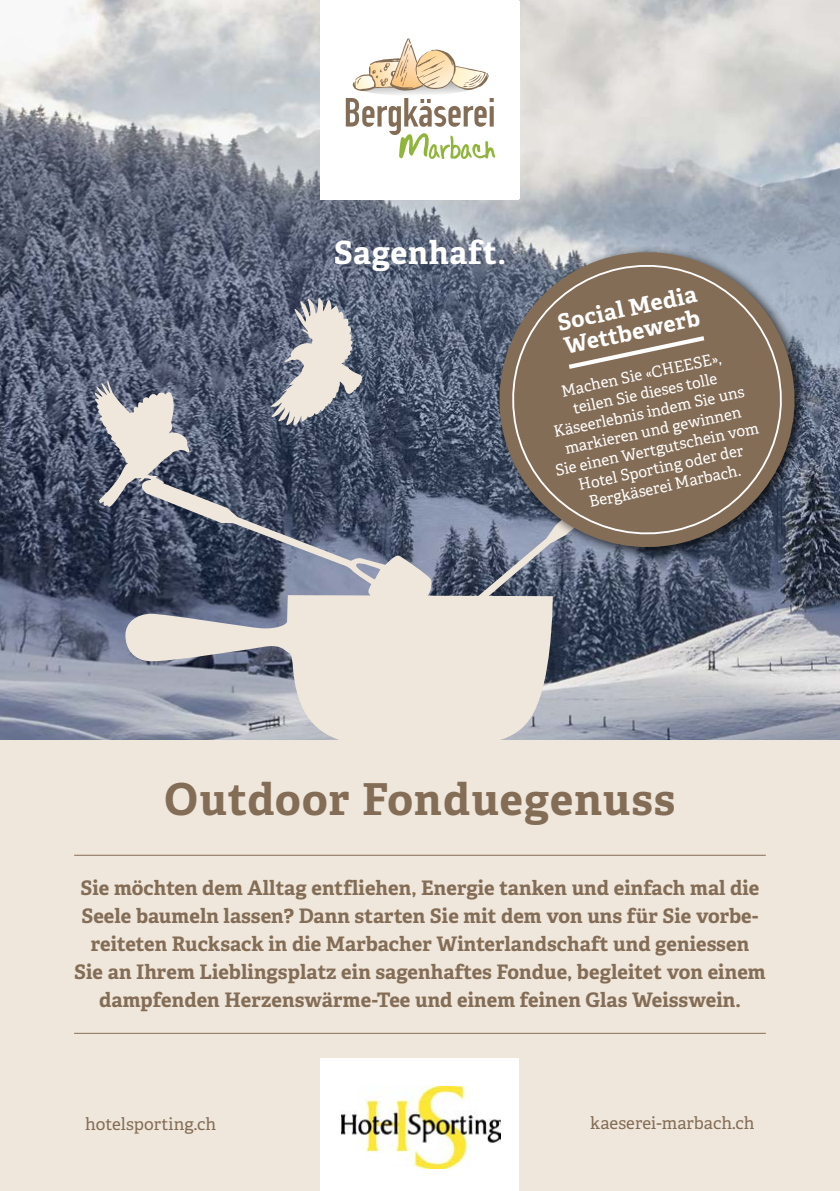
<style>
.page{position:relative;width:840px;height:1191px;background:#fff}
.page>*{position:absolute;margin:0;border:0;box-sizing:border-box;transform-origin:0 0}
.t1{font:700 44px "Adelle";letter-spacing:.025em;color:#846d56}
.t2{font:700 32px "Adelle";letter-spacing:.025em;color:#fff}
.t3{font:700 22.6px/24px "Adelle";color:#fff}
.t4{font:700 20px/28px "Adelle";letter-spacing:.005em;color:#846d56;text-align:center}
.t5{font:17px "Adelle";letter-spacing:.005em;color:#846d56}
.t6{font:15.4px/19px "Adelle";color:#fff;text-align:center}
.s1{font-size:30px}
</style>
<div class="page">
<img style="left:0;top:0;width:839px;height:740px">
<div style="left:0;top:740px;width:839px;height:451px;background:#f0e7dc"></div>
<hr style="left:74px;top:854px;width:691px;height:1px;background:#846d56">
<hr style="left:74px;top:1032px;width:691px;height:1px;background:#846d56">
<div style="left:321px;top:2px;width:198px;height:197px;background:#fff"></div>
<svg style="left:345px;top:38px;width:150px;height:121px"></svg>
<svg style="left:462px;top:466px;width:170px;height:148px;background:#586276"></svg>
<svg style="left:140px;top:479px;width:293px;height:116px;background:#5f667a"></svg>
<svg style="left:125px;top:595px;width:427px;height:145px;background:#ccc8c6"></svg>
<svg style="left:95px;top:380px;width:95px;height:127px;background:#9d9ca3"></svg>
<svg style="left:485px;top:238px;width:322px;height:323px;background:#727c8d"></svg>
<svg style="left:500px;top:253px;width:292px;height:293px;background:#817164"></svg>
<svg style="left:564px;top:333px;width:144px;height:39px;background:#907c67"></svg>
<svg style="left:270px;top:298px;width:92px;height:127px;background:#a0a1a7"></svg>
<div style="left:320px;top:1058px;width:199px;height:133px;background:#fff"></div>
<img style="left:341px;top:1086px;width:159px;height:82px">
<h2 class="t2" style="left:334px;top:232px;width:173px">Sagenhaft<span class="s1">.</span></h2>
<p class="t3" style="left:555px;top:311px;width:143px;rotate:-12deg">Social Media<br>Wettbewerb</p>
<p class="t6" style="left:537px;top:387px;width:209px;rotate:-12deg">Machen Sie «CHEESE»,<br>teilen Sie dieses tolle<br>Käseerlebnis indem Sie uns markieren und gewinnen<br>Sie einen Wertgutschein vom<br>Hotel Sporting oder der<br>Bergkäserei Marbach.</p>
<h1 class="t1" style="left:164px;top:771px;width:512px">Outdoor Fonduegenuss</h1>
<p class="t4" style="left:74px;top:873px;width:692px">Sie möchten dem Alltag entfliehen, Energie tanken und einfach mal die Seele baumeln lassen? Dann starten Sie mit dem von uns für Sie vorbe&shy;reiteten Rucksack in die Marbacher Winterlandschaft und geniessen Sie an Ihrem Lieblingsplatz ein sagenhaftes Fondue, begleitet von einem dampfenden Herzenswärme-Tee und einem feinen Glas Weisswein.</p>
<p class="t5" style="left:85px;top:1113px;width:133px">hotelsporting.ch</p>
<p class="t5" style="left:590px;top:1113px;width:166px">kaeserei-marbach.ch</p>
</div>
